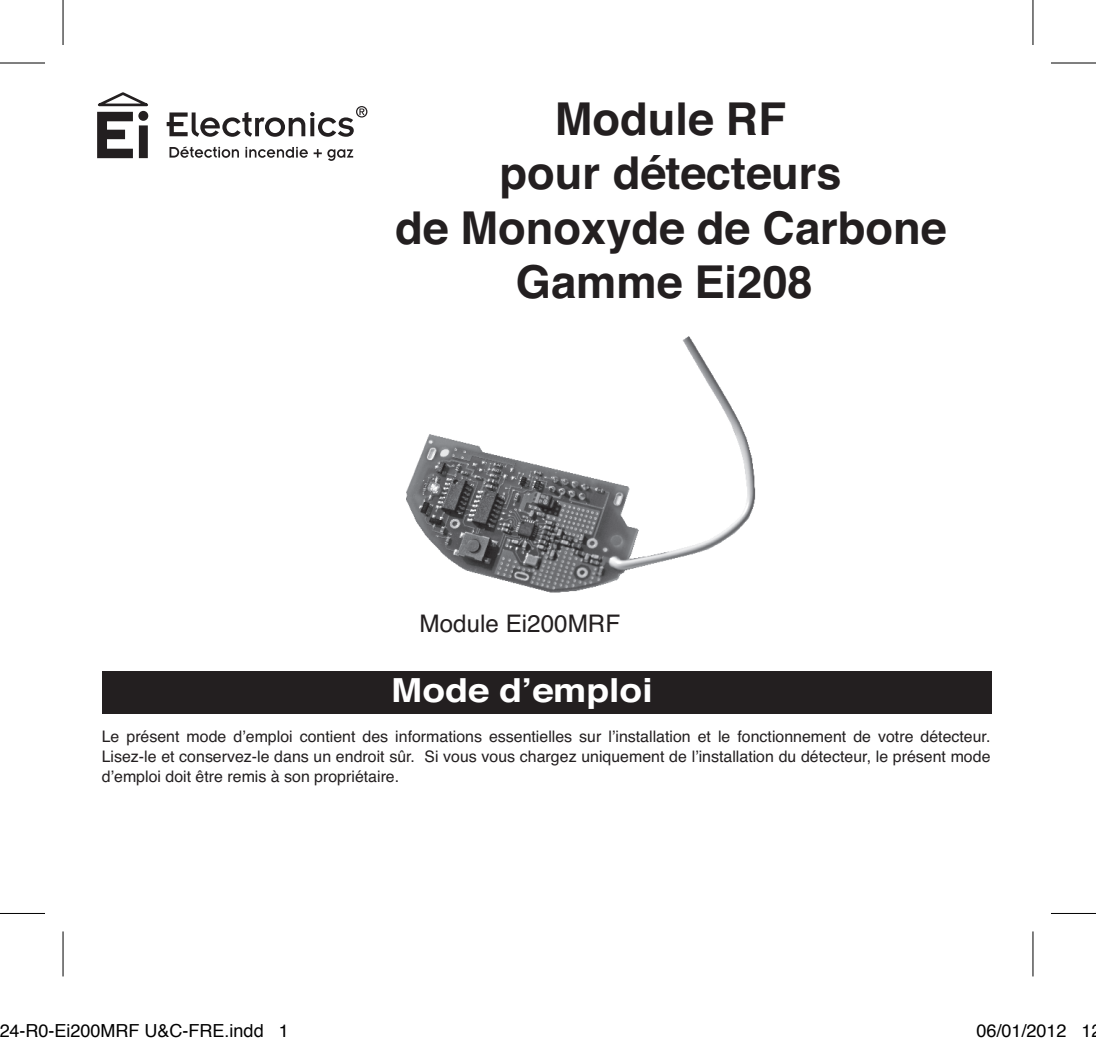
<style>
.page{position:relative;width:1096px;height:1046px;background:#fff}
.page>*{position:absolute;margin:0;border:0;box-sizing:border-box;transform-origin:0 0}
.t1{font:700 45.3px/54.3px "Helvetica";color:#231f20;text-align:center}
.t2{font:700 33.3px "Helvetica";color:#fff;scale:1.13 1}
.t3{font:24.3px "Helvetica";color:#231f20}
.t4{font:18px "Helvetica";color:#000}
.t5{font:15.9px/20.4px "Helvetica";color:#231f20;text-align:justify}
</style>
<div class="page">
<img style="left:406px;top:336px;width:350px;height:257px">
<div style="left:103px;top:671px;width:888px;height:42px;background:#231f20"></div>
<svg style="left:97px;top:92px;width:52px;height:67px"></svg>
<svg style="left:167px;top:106px;width:200px;height:31px"></svg>
<svg style="left:169px;top:146px;width:70px;height:12px"></svg>
<svg style="left:245px;top:147px;width:108px;height:14px"></svg>
<hr style="left:0;top:62px;width:45px;height:2px;background:#000">
<hr style="left:1050px;top:62px;width:45px;height:2px;background:#000">
<hr style="left:0;top:913px;width:45px;height:1px;background:#000">
<hr style="left:1050px;top:913px;width:45px;height:1px;background:#000">
<hr style="left:62px;top:0;width:2px;height:45px;background:#000">
<hr style="left:62px;top:931px;width:2px;height:45px;background:#000">
<hr style="left:1032px;top:0;width:1px;height:45px;background:#000">
<hr style="left:1032px;top:931px;width:1px;height:45px;background:#000">
<h1 class="t1" style="left:395px;top:92px;width:552px">Module RF<br>pour détecteurs<br>de Monoxyde de Carbone<br>Gamme Ei208</h1>
<h3 class="t3" style="left:419px;top:605px;width:202px">Module Ei200MRF</h3>
<h2 class="t2" style="left:391px;top:664px;width:233px">Mode d’emploi</h2>
<p class="t5" style="left:102px;top:726px;width:890px">Le présent mode d’emploi contient des informations essentielles sur l’installation et le fonctionnement de votre détecteur.<br>Lisez-le et conservez-le dans un endroit sûr. Si vous vous chargez uniquement de l’installation du détecteur, le présent mode d’emploi doit être remis à son propriétaire.</p>
<p class="t4" style="left:0;top:1017px;width:291px">24-R0-Ei200MRF U&amp;C-FRE.indd 1</p>
<p class="t4" style="left:976px;top:1017px;width:117px">06/01/2012 1</p>
</div>
